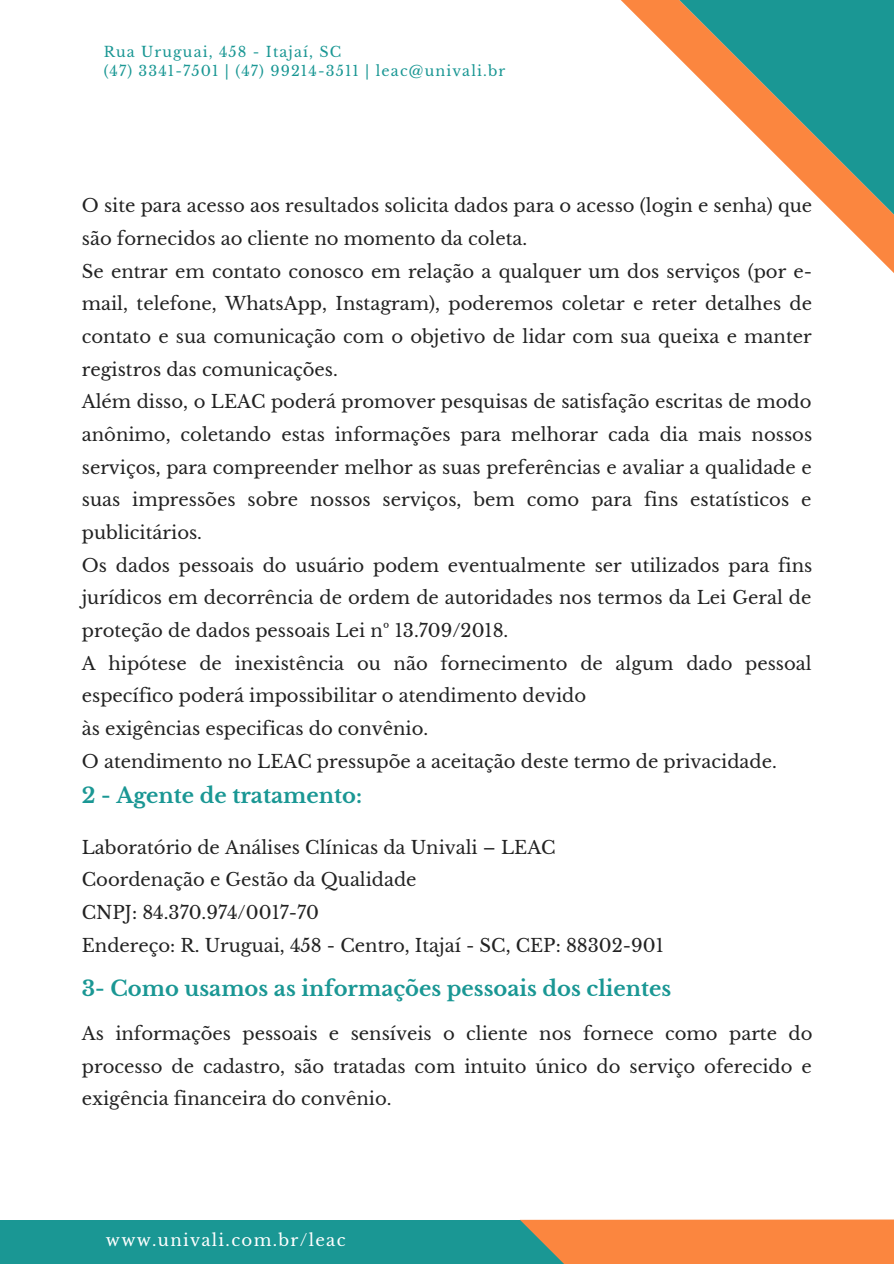
<style>
.page{position:relative;width:894px;height:1264px;background:#fff}
.page>*{position:absolute;margin:0;border:0;box-sizing:border-box;transform-origin:0 0}
.t1{font:700 21px "Libre Baskerville";color:#1a9794}
.t2{font:18px/32.7px "Libre Baskerville";color:#222;text-align:justify}
.t3{font:16.5px "Libre Baskerville";letter-spacing:.08em;color:#fff}
.t4{font:14.25px "Libre Baskerville";letter-spacing:.08em;color:#1a9794}
</style>
<div class="page">
<div style="left:0;top:1219px;width:758px;height:44px;background:#1a9794"></div>
<svg style="left:520px;top:1219px;width:373px;height:44px;background:#ee8846"></svg>
<svg style="left:621px;top:0;width:272px;height:272px"></svg>
<svg style="left:679px;top:0;width:214px;height:215px"></svg>
<p class="t4" style="left:104px;top:43px;width:239px">Rua Uruguai, 458 - Itajaí, SC</p>
<p class="t4" style="left:104px;top:62px;width:403px">(47) 3341-7501 | (47) 99214-3511 | leac@univali.br</p>
<p class="t2" style="left:82px;top:190px;width:731px">O site para acesso aos resultados solicita dados para o acesso (login e senha) que são fornecidos ao cliente no momento da coleta.</p>
<p class="t2" style="left:82px;top:255px;width:731px">Se entrar em contato conosco em relação a qualquer um dos serviços (por e&shy;mail, telefone, WhatsApp, Instagram), poderemos coletar e reter detalhes de contato e sua comunicação com o objetivo de lidar com sua queixa e manter registros das comunicações.</p>
<p class="t2" style="left:82px;top:386px;width:731px">Além disso, o LEAC poderá promover pesquisas de satisfação escritas de modo anônimo, coletando estas informações para melhorar cada dia mais nossos serviços, para compreender melhor as suas preferências e avaliar a qualidade e suas impressões sobre nossos serviços, bem como para fins estatísticos e publicitários.</p>
<p class="t2" style="left:82px;top:549px;width:731px">Os dados pessoais do usuário podem eventualmente ser utilizados para fins jurídicos em decorrência de ordem de autoridades nos termos da Lei Geral de proteção de dados pessoais Lei nº 13.709/2018.</p>
<p class="t2" style="left:82px;top:647px;width:731px">A hipótese de inexistência ou não fornecimento de algum dado pessoal específico poderá impossibilitar o atendimento devido</p>
<p class="t2" style="left:82px;top:712px;width:348px">às exigências especificas do convênio.</p>
<p class="t2" style="left:82px;top:745px;width:696px">O atendimento no LEAC pressupõe a aceitação deste termo de privacidade.</p>
<p class="t1" style="left:82px;top:782px;width:281px">2 - Agente de tratamento:</p>
<p class="t2" style="left:82px;top:831px;width:475px">Laboratório de Análises Clínicas da Univali – LEAC</p>
<p class="t2" style="left:82px;top:863px;width:336px">Coordenação e Gestão da Qualidade</p>
<p class="t2" style="left:82px;top:896px;width:238px">CNPJ: 84.370.974/0017-70</p>
<p class="t2" style="left:82px;top:929px;width:583px">Endereço: R. Uruguai, 458 - Centro, Itajaí - SC, CEP: 88302-901</p>
<p class="t1" style="left:82px;top:975px;width:590px">3- Como usamos as informações pessoais dos clientes</p>
<p class="t2" style="left:82px;top:1017px;width:732px">As informações pessoais e sensíveis o cliente nos fornece como parte do processo de cadastro, são tratadas com intuito único do serviço oferecido e exigência financeira do convênio.</p>
<p class="t3" style="left:106px;top:1229px;width:241px">www.univali.com.br/leac</p>
</div>
